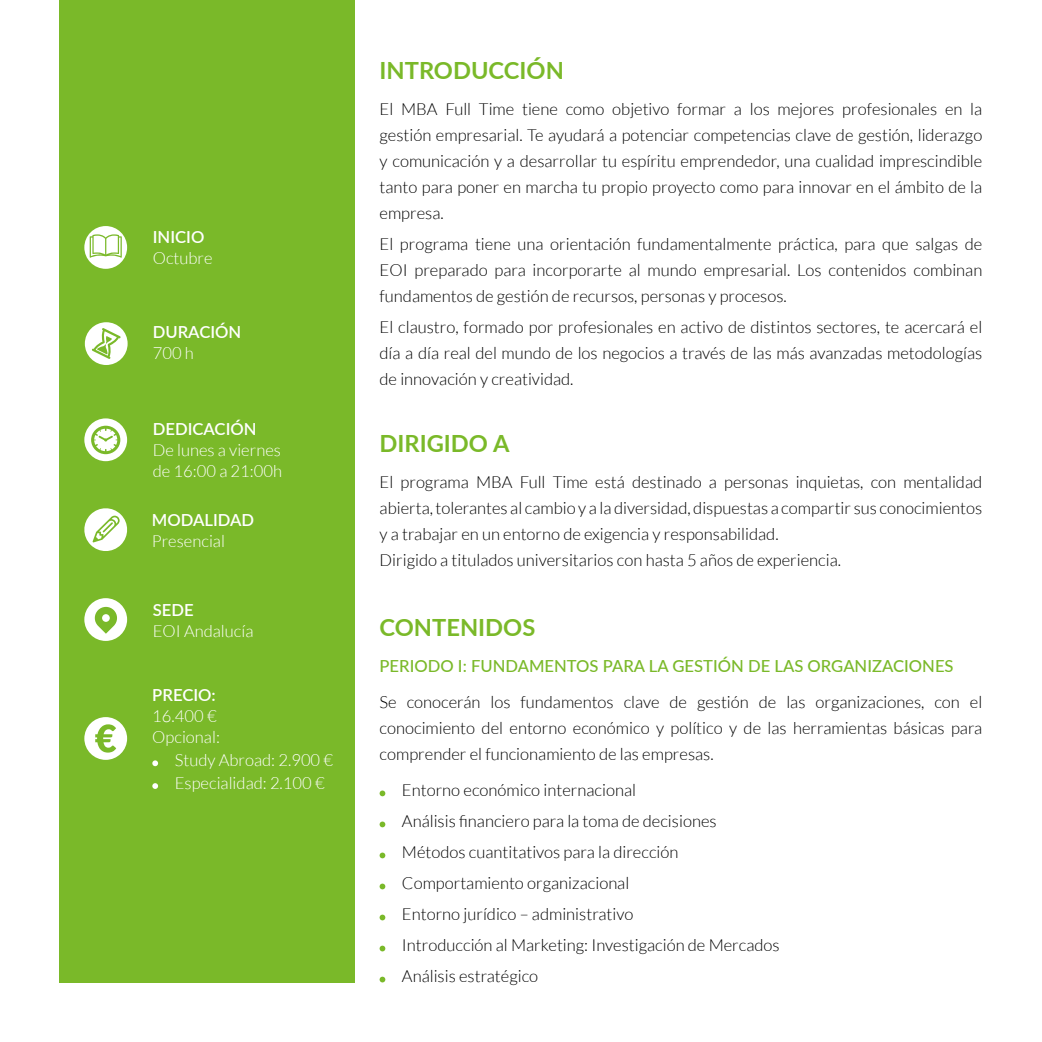
<style>
.page{position:relative;width:1042px;height:1042px;background:#fff}
.page>*{position:absolute;margin:0;border:0;box-sizing:border-box;transform-origin:0 0}
.t1{font:700 23.62px "Lato";color:#7ab929}
.t2{font:300 16.62px/26.1px "Lato";color:#000;text-align:justify}
.t3{font:300 16.62px/21px "Lato";color:#fff}
.t4{font:500 16.62px "Lato";color:#7ab929}
.t5{font:600 16.62px "Lato";color:#fff}
</style>
<div class="page">
<svg style="left:379px;top:790px;width:6px;height:6px"></svg>
<svg style="left:379px;top:821px;width:6px;height:6px"></svg>
<svg style="left:379px;top:852px;width:6px;height:6px"></svg>
<svg style="left:379px;top:883px;width:6px;height:6px"></svg>
<svg style="left:379px;top:914px;width:6px;height:6px"></svg>
<svg style="left:379px;top:945px;width:6px;height:6px"></svg>
<svg style="left:379px;top:976px;width:6px;height:6px"></svg>
<div style="left:59px;top:0;width:296px;height:982px;background:#7ab929"></div>
<div style="left:84px;top:226px;width:43px;height:43px;background:#fff;border-radius:50%"></div>
<svg style="left:90px;top:234px;width:32px;height:24px"></svg>
<div style="left:85px;top:322px;width:43px;height:43px;background:#fff;border-radius:50%"></div>
<svg style="left:92px;top:328px;width:29px;height:31px"></svg>
<svg style="left:84px;top:508px;width:44px;height:43px"></svg>
<div style="left:84px;top:598px;width:43px;height:43px;background:#fff;border-radius:50%"></div>
<svg style="left:94px;top:607px;width:23px;height:27px"></svg>
<div style="left:102px;top:614px;width:8px;height:8px;background:#fff;border-radius:50%"></div>
<div style="left:84px;top:418px;width:43px;height:43px;background:#fff;border-radius:50%"></div>
<svg style="left:91px;top:426px;width:29px;height:28px"></svg>
<svg style="left:152px;top:760px;width:6px;height:6px"></svg>
<svg style="left:152px;top:783px;width:6px;height:6px"></svg>
<div style="left:84px;top:717px;width:43px;height:43px;background:#fff;border-radius:50%"></div>
<svg style="left:95px;top:724px;width:21px;height:28px"></svg>
<p class="t5" style="left:153px;top:224px;width:53px">INICIO</p>
<p class="t3" style="left:153px;top:247px;width:61px">Octubre</p>
<p class="t5" style="left:153px;top:320px;width:90px">DURACIÓN</p>
<p class="t3" style="left:153px;top:343px;width:43px">700 h</p>
<p class="t5" style="left:153px;top:417px;width:105px">DEDICACIÓN</p>
<p class="t3" style="left:153px;top:440px;width:131px">De lunes a viernes de 16:00 a 21:00h</p>
<p class="t5" style="left:152px;top:507px;width:104px">MODALIDAD</p>
<p class="t3" style="left:152px;top:530px;width:75px">Presencial</p>
<p class="t5" style="left:153px;top:597px;width:42px">SEDE</p>
<p class="t3" style="left:153px;top:620px;width:102px">EOI Andalucía</p>
<p class="t5" style="left:152px;top:683px;width:65px">PRECIO:</p>
<p class="t3" style="left:152px;top:706px;width:69px">16.400 €<br>Opcional:</p>
<p class="t3" style="left:175px;top:749px;width:160px;line-height:22.8px">Study Abroad: 2.900 €<br>Especialidad: 2.100 €</p>
<h1 class="t1" style="left:379px;top:53px;width:186px">INTRODUCCIÓN</h1>
<p class="t2" style="left:379px;top:96px;width:604px">El MBA Full Time tiene como objetivo formar a los mejores profesionales en la gestión empresarial. Te ayudará a potenciar competencias clave de gestión, liderazgo y comunicación y a desarrollar tu espíritu emprendedor, una cualidad imprescindible tanto para poner en marcha tu propio proyecto como para innovar en el ámbito de la empresa.</p>
<p class="t2" style="left:379px;top:231px;width:604px">El programa tiene una orientación fundamentalmente práctica, para que salgas de EOI preparado para incorporarte al mundo empresarial. Los contenidos combinan fundamentos de gestión de recursos, personas y procesos.</p>
<p class="t2" style="left:379px;top:314px;width:604px">El claustro, formado por profesionales en activo de distintos sectores, te acercará el día a día real del mundo de los negocios a través de las más avanzadas metodologías de innovación y creatividad.</p>
<h1 class="t1" style="left:379px;top:426px;width:131px">DIRIGIDO A</h1>
<p class="t2" style="left:379px;top:469px;width:604px;text-align:left">El programa MBA Full Time está destinado a personas inquietas, con mentalidad abierta, tolerantes al cambio y a la diversidad, dispuestas a compartir sus conocimientos y a trabajar en un entorno de exigencia y responsabilidad.<br>Dirigido a titulados universitarios con hasta 5 años de experiencia.</p>
<h1 class="t1" style="left:379px;top:610px;width:157px">CONTENIDOS</h1>
<p class="t4" style="left:379px;top:654px;width:575px">PERIODO I: FUNDAMENTOS PARA LA GESTIÓN DE LAS ORGANIZACIONES</p>
<p class="t2" style="left:379px;top:689px;width:604px">Se conocerán los fundamentos clave de gestión de las organizaciones, con el conocimiento del entorno económico y político y de las herramientas básicas para comprender el funcionamiento de las empresas.</p>
<p class="t2" style="left:402px;top:775px;width:379px;line-height:31px;text-align:left">Entorno económico internacional<br>Análisis financiero para la toma de decisiones Métodos cuantitativos para la dirección Comportamiento organizacional<br>Entorno jurídico – administrativo<br>Introducción al Marketing: Investigación de Mercados Análisis estratégico</p>
</div>
